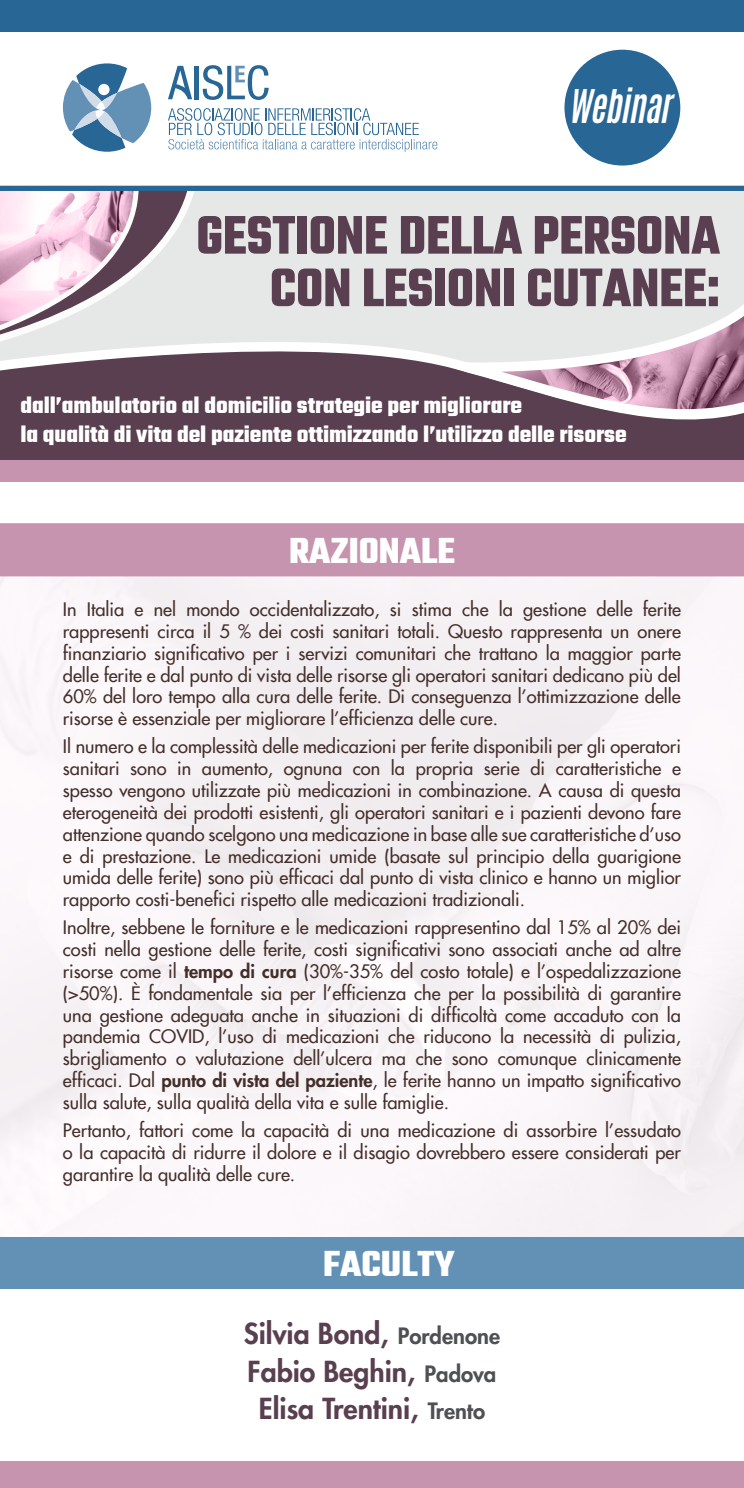
<style>
.page{position:relative;width:744px;height:1488px;background:#fff}
.page>*{position:absolute;margin:0;border:0;box-sizing:border-box;transform-origin:0 0}
.t1{font:700 58.62px/52.5px "Teko";color:#593f4f;text-align:right;scale:.9 1}
.t2{font:700 39.2px "Teko";color:#fff}
.t3{font:italic 700 38.68px "Antonio";color:#fff;scale:.84 1}
.t4{font:800 28.35px "Futura";color:#593f4f}
.t5{font:700 24.5px/29.4px "Teko";letter-spacing:-.005em;color:#fff}
.t6{font:18.2px/21.9px "Futura";color:#432e2b;text-align:justify}
.s1{font-weight:800}
.s2{font-size:22.05px;color:#4e5053}
</style>
<div class="page">
<div style="left:199px;top:191px;width:545px;height:132px;background:#e6e8e8"></div>
<svg style="left:0;top:323px;width:744px;height:137px;background:#6f5967"></svg>
<svg style="left:457px;top:285px;width:287px;height:135px;background:#cbbbc4"></svg>
<svg style="left:0;top:191px;width:199px;height:160px"></svg>
<div style="left:0;top:460px;width:744px;height:21px;background:#c694ae"></div>
<svg style="left:0;top:65px;width:744px;height:126px"></svg>
<div style="left:0;top:1461px;width:744px;height:27px;background:#c694ae"></div>
<div style="left:563px;top:49px;width:118px;height:118px;background:#276695;border-radius:50%"></div>
<div style="left:562px;top:47px;width:120px;height:121px;border:2px solid #fff;border-radius:50%"></div>
<svg style="left:168px;top:108px;width:269px;height:44px"></svg>
<div style="left:194px;top:66px;width:5px;height:33px;background:#276695"></div>
<svg style="left:63px;top:63px;width:88px;height:89px"></svg>
<svg style="left:203px;top:65px;width:66px;height:35px"></svg>
<svg style="left:168px;top:66px;width:24px;height:33px"></svg>
<div style="left:0;top:0;width:744px;height:32px;background:#276695"></div>
<div style="left:0;top:523px;width:744px;height:53px;background:#c694ae"></div>
<div style="left:0;top:1237px;width:744px;height:51px;background:#6391b6"></div>
<h3 class="t3" style="left:568px;top:77px;width:136px">Webinar</h3>
<h1 class="t1" style="left:196px;top:212px;width:583px">GESTIONE DELLA PERSONA<br>CON LESIONI CUTANEE:</h1>
<h3 class="t5" style="left:20px;top:391px;width:607px">dall’ambulatorio al domicilio strategie per migliorare<br>la qualità di vita del paziente ottimizzando l’utilizzo delle risorse</h3>
<p class="t2" style="left:289px;top:525px;width:167px">RAZIONALE</p>
<p class="t6" style="left:63px;top:598px;width:619px">In Italia e nel mondo occidentalizzato, si stima che la gestione delle ferite rappresenti circa il 5 % dei costi sanitari totali. Questo rappresenta un onere finanziario significativo per i servizi comunitari che trattano la maggior parte delle ferite e dal punto di vista delle risorse gli operatori sanitari dedicano più del 60% del loro tempo alla cura delle ferite. Di conseguenza l’ottimizzazione delle risorse è essenziale per migliorare l’efficienza delle cure.</p>
<p class="t6" style="left:63px;top:736px;width:619px">Il numero e la complessità delle medicazioni per ferite disponibili per gli operatori sanitari sono in aumento, ognuna con la propria serie di caratteristiche e spesso vengono utilizzate più medicazioni in combinazione. A causa di questa eterogeneità dei prodotti esistenti, gli operatori sanitari e i pazienti devono fare attenzione quando scelgono una medicazione in base alle sue caratteristiche d’uso e di prestazione. Le medicazioni umide (basate sul principio della guarigione umida delle ferite) sono più efficaci dal punto di vista clinico e hanno un miglior rapporto costi-benefici rispetto alle medicazioni tradizionali.</p>
<p class="t6" style="left:63px;top:916px;width:619px">Inoltre, sebbene le forniture e le medicazioni rappresentino dal 15% al 20% dei costi nella gestione delle ferite, costi significativi sono associati anche ad altre risorse come il <span class="s1">tempo di cura</span> (30%-35% del costo totale) e l’ospedalizzazione (&gt;50%). È fondamentale sia per l’efficienza che per la possibilità di garantire una gestione adeguata anche in situazioni di difficoltà come accaduto con la pandemia COVID, l’uso di medicazioni che riducono la necessità di pulizia, sbrigliamento o valutazione dell’ulcera ma che sono comunque clinicamente efficaci. Dal <span class="s1">punto di vista del paziente</span>, le ferite hanno un impatto significativo sulla salute, sulla qualità della vita e sulle famiglie.</p>
<p class="t6" style="left:63px;top:1119px;width:619px">Pertanto, fattori come la capacità di una medicazione di assorbire l’essudato o la capacità di ridurre il dolore e il disagio dovrebbero essere considerati per garantire la qualità delle cure.</p>
<p class="t2" style="left:323px;top:1238px;width:133px">FACULTY</p>
<p class="t4" style="left:244px;top:1315px;width:258px">Silvia Bond, <span class="s2">Pordenone</span></p>
<p class="t4" style="left:247px;top:1353px;width:250px">Fabio Beghin, <span class="s2">Padova</span></p>
<p class="t4" style="left:259px;top:1391px;width:228px">Elisa Trentini, <span class="s2">Trento</span></p>
</div>
